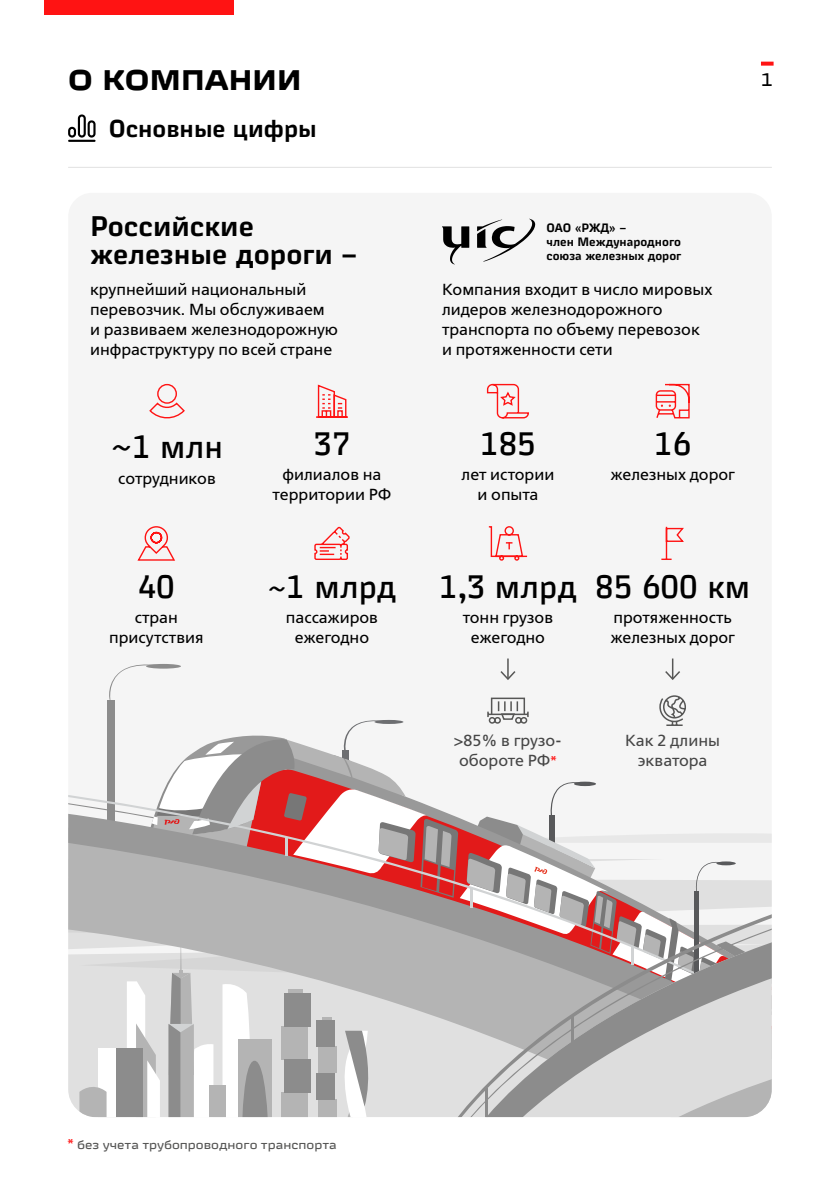
<style>
.page{position:relative;width:840px;height:1191px;background:#fff}
.page>*{position:absolute;margin:0;border:0;box-sizing:border-box;transform-origin:0 0}
.t1{font:32px "Russian Rail G Pro";color:#000}
.t2{font:500 28px/28px "Russian Rail G Pro";color:#000}
.t3{font:700 expanded 28px "Russian Rail G Pro";letter-spacing:.01em;color:#000}
.t4{font:500 24px "Russian Rail G Pro";color:#000}
.t5{font:expanded 18px "Russian Rail G Pro";color:#000}
.t6{font:16px/20px "FSRAILWAY Book";color:#000;text-align:center}
.t7{font:16px/20px "FSRAILWAY Book";color:#464646;text-align:center}
.t8{font:500 12px/14px "Russian Rail G Pro";color:#000}
.t9{font:expanded 12px "Russian Rail G Pro";color:#575756}
.s1{font-size:36px}
.s2{font-family:"Russian Rail G Pro";font-stretch:expanded;font-size:12px;color:#ff1313}
.s3{color:#ff1313}
</style>
<div class="page">
<svg style="left:761px;top:62px;width:12px;height:4px"></svg>
<div style="left:44px;top:0;width:189px;height:14px;background:#ff1313"></div>
<hr style="left:68px;top:167px;width:703px;height:1px;background:#e1e1e1">
<svg style="left:68px;top:114px;width:27px;height:28px"></svg>
<svg style="left:442px;top:226px;width:27px;height:38px"></svg>
<svg style="left:477px;top:219px;width:58px;height:43px"></svg>
<svg style="left:149px;top:383px;width:36px;height:36px"></svg>
<svg style="left:316px;top:384px;width:33px;height:34px"></svg>
<svg style="left:486px;top:383px;width:43px;height:36px"></svg>
<svg style="left:314px;top:526px;width:36px;height:34px"></svg>
<svg style="left:655px;top:383px;width:35px;height:36px"></svg>
<svg style="left:137px;top:527px;width:39px;height:34px"></svg>
<svg style="left:661px;top:526px;width:23px;height:34px"></svg>
<svg style="left:488px;top:526px;width:40px;height:35px"></svg>
<svg style="left:68px;top:658px;width:703px;height:459px"></svg>
<h2 class="t3" style="left:68px;top:62px;width:235px">О КОМПАНИИ</h2>
<h3 class="t4" style="left:109px;top:114px;width:209px">Основные цифры</h3>
<p class="t5" style="left:760px;top:68px;width:14px">1</p>
<h2 class="t2" style="left:90px;top:211px;width:269px">Российские железные дороги –</h2>
<p class="t6" style="left:90px;top:279px;width:249px;text-align:left">крупнейший национальный перевозчик. Мы обслуживаем и развиваем железнодорожную инфраструктуру по всей стране</p>
<p class="t6" style="left:442px;top:279px;width:272px;text-align:left">Компания входит в число мировых лидеров железнодорожного транспорта по объему перевозок и протяженности сети</p>
<p class="t8" style="left:546px;top:220px;width:136px">ОАО «РЖД» –<br>член Международного союза железных дорог</p>
<h1 class="t1" style="left:111px;top:427px;width:113px"><span class="s1">~</span>1 млн</h1>
<p class="t6" style="left:118px;top:468px;width:99px">сотрудников</p>
<h1 class="t1" style="left:138px;top:566px;width:39px">40</h1>
<p class="t6" style="left:109px;top:608px;width:96px">стран присутствия</p>
<h1 class="t1" style="left:313px;top:423px;width:39px">37</h1>
<p class="t6" style="left:272px;top:465px;width:120px">филиалов на территории РФ</p>
<h1 class="t1" style="left:267px;top:566px;width:130px">~1 млрд</h1>
<p class="t6" style="left:286px;top:608px;width:94px">пассажиров ежегодно</p>
<h1 class="t1" style="left:480px;top:423px;width:57px">185</h1>
<p class="t6" style="left:461px;top:465px;width:94px">лет истории и опыта</p>
<h1 class="t1" style="left:653px;top:423px;width:39px">16</h1>
<p class="t6" style="left:610px;top:465px;width:126px">железных дорог</p>
<h1 class="t1" style="left:439px;top:566px;width:139px">1,3 млрд</h1>
<p class="t6" style="left:462px;top:608px;width:92px">тонн грузов ежегодно</p>
<h1 class="t1" style="left:595px;top:566px;width:156px">85 600 км</h1>
<p class="t6" style="left:610px;top:608px;width:126px;text-align:left">протяженность железных дорог</p>
<p class="t7" style="left:453px;top:730px;width:109px">&gt;85% в грузо&shy;обороте РФ<span class="s2">*</span></p>
<p class="t7" style="left:625px;top:730px;width:96px">Как 2 длины экватора</p>
<p class="t9" style="left:67px;top:1137px;width:270px"><span class="s3">*</span> без учета трубопроводного транспорта</p>
</div>
